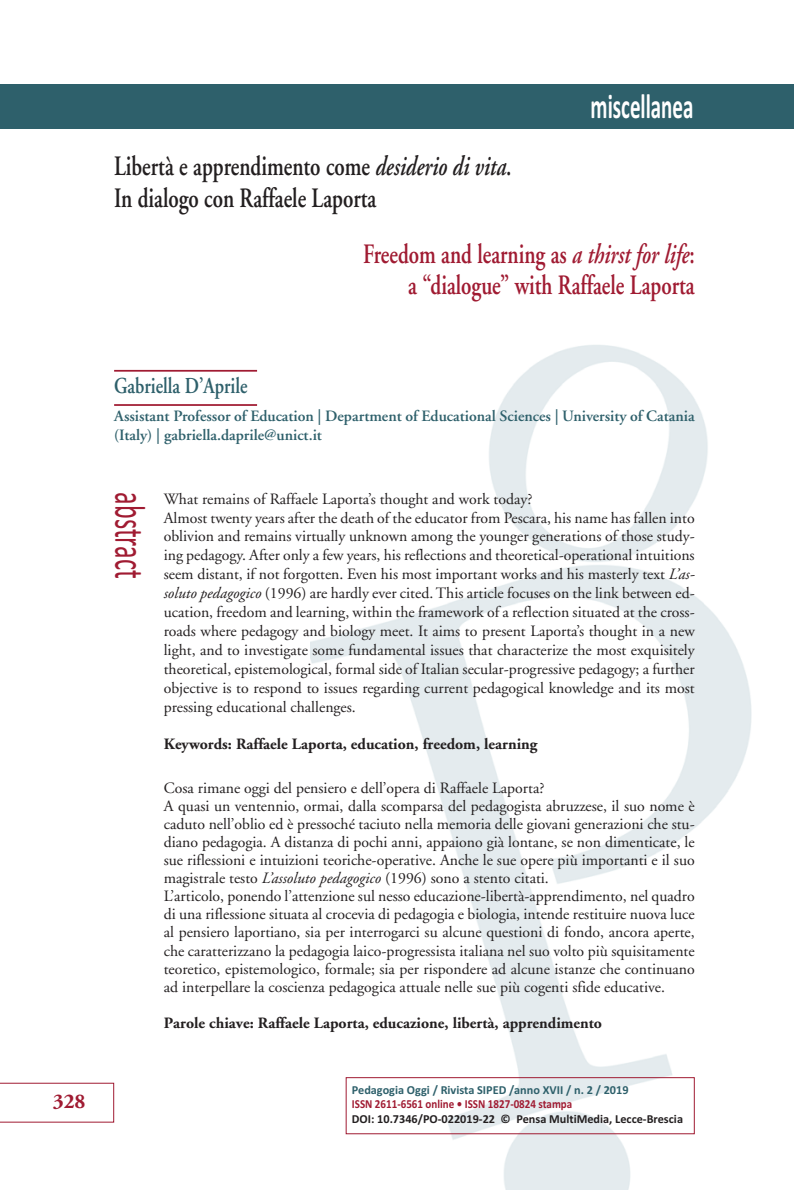
<style>
.page{position:relative;width:794px;height:1191px;background:#fff}
.page>*{position:absolute;margin:0;border:0;box-sizing:border-box;transform-origin:0 0}
.t1{font:43.75px "Calibri";color:#a01b32;scale:.6 1}
.t2{font:700 35px "Calibri";color:#fff;scale:.6 1}
.t3{font:600 28px/31.5px "Adobe Garamond";color:#231f20;scale:.75 1}
.t4{font:600 28px/31.5px "Adobe Garamond";color:#a01b32;text-align:right;scale:.75 1}
.t5{font:600 22.75px "Adobe Garamond";color:#2e606b;scale:.8 1}
.t6{font:700 21px "Adobe Garamond Pro";color:#a01b32}
.t7{font:15.75px/18.9px "Adobe Garamond";color:#231f20}
.t8{font:600 15.75px/19.2px "Adobe Garamond";color:#2e606b}
.t9{font:700 15.75px "Adobe Garamond";color:#231f20}
.t10{font:700 12.25px "Calibri";color:#231f20}
.t11{font:700 12.25px "Calibri";color:#2e606b}
.t12{font:700 12.25px "Calibri";color:#a01b32;scale:.9 1}
.s1{font-style:italic}
</style>
<div class="page">
<svg style="left:0;top:1082px;width:114px;height:40px"></svg>
<img style="left:310px;top:345px;width:442px;height:844px">
<div style="left:346px;top:1077px;width:348px;height:57px;border:1px solid #a01b32"></div>
<div style="left:0;top:84px;width:794px;height:45px;background:#2e606b"></div>
<hr style="left:114px;top:370px;width:143px;height:2px;background:#a01b32">
<hr style="left:114px;top:404px;width:143px;height:2px;background:#a01b32">
<h2 class="t2" style="left:590px;top:85px;width:173px">miscellanea</h2>
<h3 class="t3" style="left:114px;top:153px;width:531px">Libertà e apprendimento come <span class="s1">desiderio di vita</span>.<br>In dialogo con Raffaele Laporta</h3>
<h3 class="t4" style="left:363px;top:240px;width:443px">Freedom and learning as <span class="s1">a thirst for life</span>: a “dialogue” with Raffaele Laporta</h3>
<h3 class="t6" style="left:53px;top:1093px;width:34px">328</h3>
<h3 class="t5" style="left:114px;top:377px;width:168px">Gabriella D’Aprile</h3>
<p class="t8" style="left:114px;top:408px;width:582px">Assistant Professor of Education | Department of Educational Sciences | University of Catania (Italy) | gabriella.daprile@unict.it</p>
<h1 class="t1" style="left:156px;top:492px;width:145px;rotate:90deg">abstract</h1>
<p class="t7" style="left:164px;top:490px;width:532px">What remains of Raffaele Laporta’s thought and work today?<br>Almost twenty years after the death of the educator from Pescara, his name has fallen into oblivion and remains virtually unknown among the younger generations of those study&shy;ing pedagogy. After only a few years, his reflections and theoretical-operational intuitions seem distant, if not forgotten. Even his most important works and his masterly text <span class="s1">L’as&shy;soluto pedagogico</span> (1996) are hardly ever cited. This article focuses on the link between ed&shy;ucation, freedom and learning, within the framework of a reflection situated at the cross&shy;roads where pedagogy and biology meet. It aims to present Laporta’s thought in a new light, and to investigate some fundamental issues that characterize the most exquisitely theoretical, epistemological, formal side of Italian secular-progressive pedagogy; a further objective is to respond to issues regarding current pedagogical knowledge and its most pressing educational challenges.</p>
<p class="t9" style="left:164px;top:738px;width:375px">Keywords: Raffaele Laporta, education, freedom, learning</p>
<p class="t7" style="left:164px;top:780px;width:532px;line-height:18px">Cosa rimane oggi del pensiero e dell’opera di Raffaele Laporta?<br>A quasi un ventennio, ormai, dalla scomparsa del pedagogista abruzzese, il suo nome è caduto nell’oblio ed è pressoché taciuto nella memoria delle giovani generazioni che stu&shy;diano pedagogia. A distanza di pochi anni, appaiono già lontane, se non dimenticate, le sue riflessioni e intuizioni teoriche-operative. Anche le sue opere più importanti e il suo magistrale testo <span class="s1">L’assoluto pedagogico</span> (1996) sono a stento citati.<br>L’articolo, ponendo l’attenzione sul nesso educazione-libertà-apprendimento, nel quadro di una riflessione situata al crocevia di pedagogia e biologia, intende restituire nuova luce al pensiero laportiano, sia per interrogarci su alcune questioni di fondo, ancora aperte, che caratterizzano la pedagogia laico-progressista italiana nel suo volto più squisitamente teoretico, epistemologico, formale; sia per rispondere ad alcune istanze che continuano ad interpellare la coscienza pedagogica attuale nelle sue più cogenti sfide educative.</p>
<p class="t9" style="left:164px;top:1016px;width:440px">Parole chiave: Raffaele Laporta, educazione, libertà, apprendimento</p>
<p class="t11" style="left:352px;top:1083px;width:278px">Pedagogia Oggi / Rivista SIPED /anno XVII / n. 2 / 2019</p>
<p class="t12" style="left:352px;top:1097px;width:246px">ISSN 2611-6561 online • ISSN 1827-0824 stampa</p>
<p class="t10" style="left:352px;top:1111px;width:333px">DOI: 10.7346/PO-022019-22 © Pensa MultiMedia, Lecce-Brescia</p>
</div>
